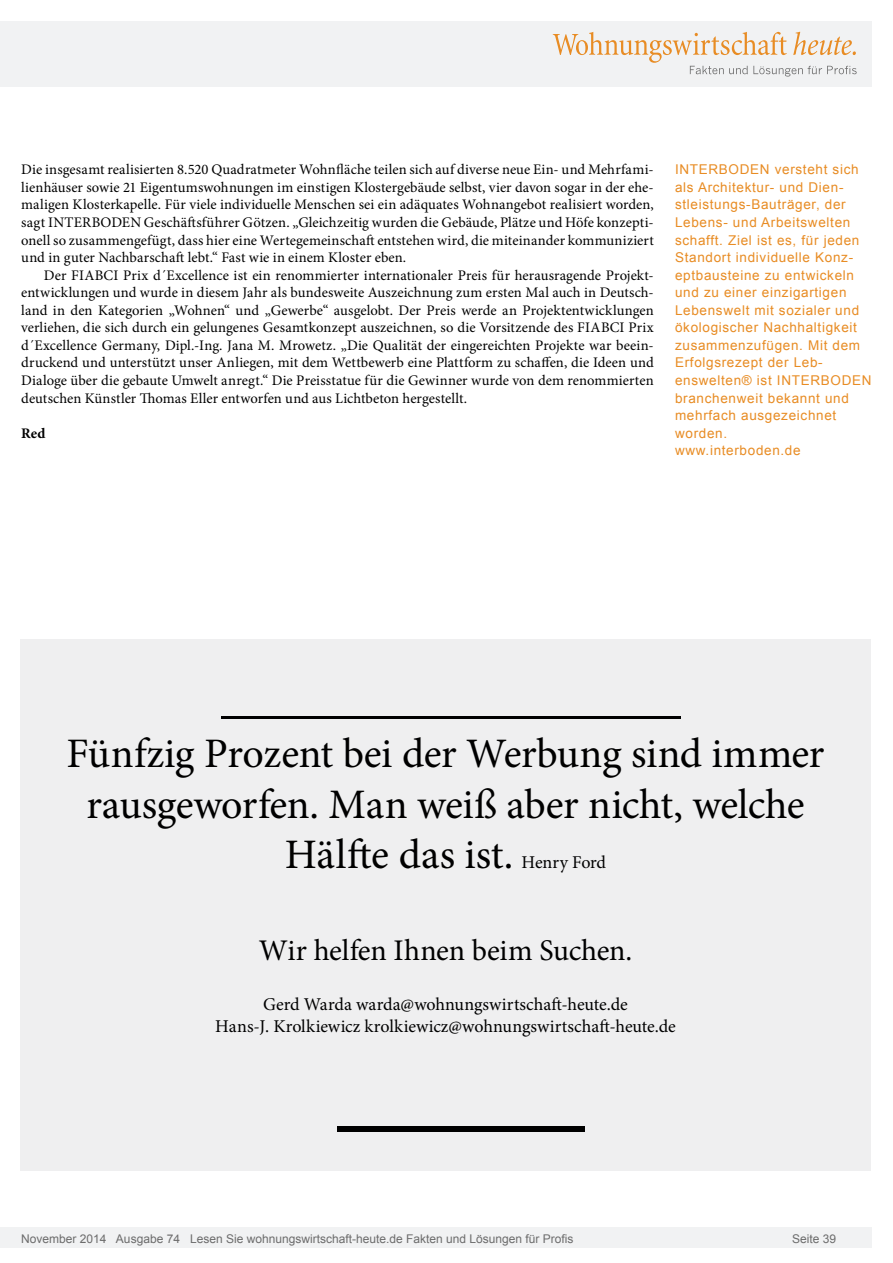
<style>
.page{position:relative;width:893px;height:1263px;background:#fff}
.page>*{position:absolute;margin:0;border:0;box-sizing:border-box;transform-origin:0 0}
.Anlesetext{font:42px "Minion Pro";letter-spacing:-.01em;color:#000}
.Anlesetext-2{font:30px "Minion Pro";letter-spacing:-.01em;color:#000}
.Anlesetext-3{font:18px "Minion Pro";letter-spacing:-.005em;color:#000}
.Fliesstext{font:14.7px/17.5px "Minion Pro";color:#000;text-align:justify}
.Fließtext_erste_Zeil{font:14.7px/17.5px "Minion Pro";letter-spacing:.005em;color:#000;text-align:justify}
.AUTOR{font:700 14.7px "Minion Pro";color:#000}
.Info{font:13.5px/17.5px "Arial";letter-spacing:.05em;color:#e88c24}
.t1{font:12px "Arial";color:#6c6c6c}
</style>
<div class="page">
<div style="left:0;top:1227px;width:872px;height:20px;background:#f1f2f3"></div>
<div style="left:0;top:21px;width:872px;height:66px;background:#f1f2f3"></div>
<svg style="left:553px;top:32px;width:304px;height:45px"></svg>
<div style="left:20px;top:639px;width:851px;height:531px;background:#efeff0"></div>
<hr style="left:222px;top:716px;width:459px;height:3px;background:#000">
<div style="left:338px;top:1127px;width:247px;height:5px;background:#000"></div>
<p class="Fließtext_erste_Zeil" style="left:21px;top:161px;width:634px">Die insgesamt realisierten 8.520 Quadratmeter Wohnfläche teilen sich auf diverse neue Ein- und Mehrfami&shy;lienhäuser sowie 21 Eigentumswohnungen im einstigen Klostergebäude selbst, vier davon sogar in der ehe&shy;maligen Klosterkapelle. Für viele individuelle Menschen sei ein adäquates Wohnangebot realisiert worden, sagt INTERBODEN Geschäftsführer Götzen. „Gleichzeitig wurden die Gebäude, Plätze und Höfe konzepti&shy;onell so zusammengefügt, dass hier eine Wertegemeinschaft entstehen wird, die miteinander kommuniziert und in guter Nachbarschaft lebt.“ Fast wie in einem Kloster eben.</p>
<p class="Fliesstext" style="left:21px;top:266px;width:634px;text-indent:23px">Der FIABCI Prix d´Excellence ist ein renommierter internationaler Preis für herausragende Projekt&shy;entwicklungen und wurde in diesem Jahr als bundesweite Auszeichnung zum ersten Mal auch in Deutsch&shy;land in den Kategorien „Wohnen“ und „Gewerbe“ ausgelobt. Der Preis werde an Projektentwicklungen verliehen, die sich durch ein gelungenes Gesamtkonzept auszeichnen, so die Vorsitzende des FIABCI Prix d´Excellence Germany, Dipl.-Ing. Jana M. Mrowetz. „Die Qualität der eingereichten Projekte war beein&shy;druckend und unterstützt unser Anliegen, mit dem Wettbewerb eine Plattform zu schaffen, die Ideen und Dialoge über die gebaute Umwelt anregt.“ Die Preisstatue für die Gewinner wurde von dem renommierten deutschen Künstler Thomas Eller entworfen und aus Lichtbeton hergestellt.</p>
<p class="AUTOR" style="left:21px;top:422px;width:26px">Red</p>
<p class="Info" style="left:675px;top:161px;width:198px">INTERBODEN versteht sich als Architektur- und Dien&shy;stleistungs-Bauträger, der<br>Lebens- und Arbeitswelten schafft. Ziel ist es, für jeden<br>Standort individuelle Konz&shy;eptbausteine zu entwickeln und zu einer einzigartigen<br>Lebenswelt mit sozialer und ökologischer Nachhaltigkeit zusammenzufügen. Mit dem<br>Erfolgsrezept der Leb&shy;enswelten® ist INTERBODEN branchenweit bekannt und mehrfach ausgezeichnet worden.</p>
<p class="Info" style="left:675px;top:442px;width:127px">www.interboden.de</p>
<p class="Anlesetext" style="left:67px;top:726px;width:759px">Fünfzig Prozent bei der Werbung sind immer</p>
<p class="Anlesetext" style="left:86px;top:776px;width:720px">rausgeworfen. Man weiß aber nicht, welche</p>
<p class="Anlesetext" style="left:285px;top:826px;width:230px">Hälfte das ist.</p>
<p class="Anlesetext-3" style="left:522px;top:850px;width:86px">Henry Ford</p>
<p class="Anlesetext-2" style="left:259px;top:930px;width:375px">Wir helfen Ihnen beim Suchen.</p>
<p class="Anlesetext-3" style="left:263px;top:992px;width:366px">Gerd Warda warda@wohnungswirtschaft-heute.de</p>
<p class="Anlesetext-3" style="left:215px;top:1014px;width:462px">Hans-J. Krolkiewicz krolkiewicz@wohnungswirtschaft-heute.de</p>
<p class="t1" style="left:21px;top:1230px;width:554px">November 2014 Ausgabe 74 Lesen Sie wohnungswirtschaft-heute.de Fakten und Lösungen für Profis</p>
<p class="t1" style="left:792px;top:1231px;width:46px">Seite 39</p>
</div>
